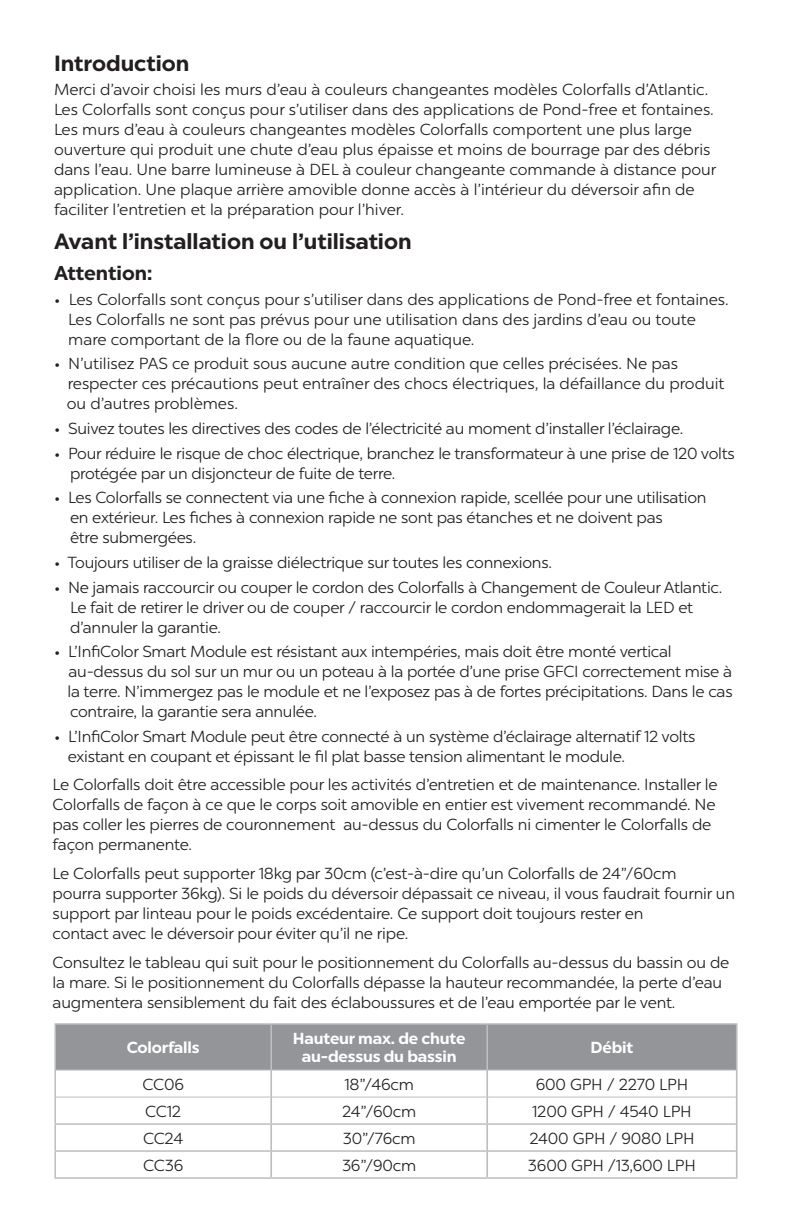
<style>
.page{position:relative;width:792px;height:1224px;background:#fff}
.page>*{position:absolute;margin:0;border:0;box-sizing:border-box;transform-origin:0 0}
.heads{font:700 22px "Chronica Pro";color:#231f20}
.subheads{font:700 20px "Chronica Pro";color:#231f20}
.text{font:16px/20px "Chronica Pro";letter-spacing:-.01em;color:#231f20}
.subheads-2{font:16px/20px "Chronica Pro";color:#231f20}
.t1{font:700 16px "Chronica Pro";letter-spacing:-.01em;color:#fff}
</style>
<div class="page">
<div style="left:56px;top:1025px;width:680px;height:45px;background:#939598"></div>
<svg style="left:56px;top:1096px;width:680px;height:1px"></svg>
<hr style="left:54px;top:1177px;width:217px;height:2px;background:#bcbdc0">
<hr style="left:271px;top:1177px;width:216px;height:2px;background:#bcbdc0">
<hr style="left:487px;top:1177px;width:251px;height:2px;background:#bcbdc0">
<hr style="left:736px;top:1025px;width:2px;height:45px;background:#bcbdc0">
<hr style="left:736px;top:1070px;width:2px;height:27px;background:#bcbdc0">
<hr style="left:736px;top:1097px;width:2px;height:27px;background:#bcbdc0">
<hr style="left:736px;top:1124px;width:2px;height:27px;background:#bcbdc0">
<hr style="left:736px;top:1151px;width:2px;height:26px;background:#bcbdc0">
<hr style="left:56px;top:1070px;width:214px;height:1px;background:#bcbdc0">
<hr style="left:272px;top:1070px;width:214px;height:1px;background:#bcbdc0">
<hr style="left:488px;top:1070px;width:248px;height:1px;background:#bcbdc0">
<hr style="left:56px;top:1097px;width:214px;height:1px;background:#bcbdc0">
<hr style="left:272px;top:1097px;width:214px;height:1px;background:#bcbdc0">
<hr style="left:488px;top:1097px;width:248px;height:1px;background:#bcbdc0">
<hr style="left:54px;top:1023px;width:217px;height:2px;background:#bcbdc0">
<hr style="left:54px;top:1025px;width:2px;height:45px;background:#bcbdc0">
<hr style="left:271px;top:1023px;width:216px;height:2px;background:#bcbdc0">
<hr style="left:487px;top:1023px;width:251px;height:2px;background:#bcbdc0">
<hr style="left:54px;top:1070px;width:2px;height:27px;background:#bcbdc0">
<hr style="left:54px;top:1097px;width:2px;height:26px;background:#bcbdc0">
<hr style="left:54px;top:1123px;width:216px;height:2px;background:#bcbdc0">
<hr style="left:54px;top:1125px;width:2px;height:25px;background:#bcbdc0">
<hr style="left:272px;top:1123px;width:214px;height:2px;background:#bcbdc0">
<hr style="left:488px;top:1123px;width:248px;height:2px;background:#bcbdc0">
<hr style="left:54px;top:1150px;width:216px;height:2px;background:#bcbdc0">
<hr style="left:54px;top:1152px;width:2px;height:25px;background:#bcbdc0">
<hr style="left:272px;top:1150px;width:214px;height:2px;background:#bcbdc0">
<hr style="left:488px;top:1150px;width:248px;height:2px;background:#bcbdc0">
<hr style="left:270px;top:1025px;width:2px;height:45px;background:#bcbdc0">
<hr style="left:486px;top:1025px;width:2px;height:45px;background:#bcbdc0">
<hr style="left:270px;top:1070px;width:2px;height:27px;background:#bcbdc0">
<hr style="left:486px;top:1070px;width:2px;height:27px;background:#bcbdc0">
<hr style="left:270px;top:1097px;width:2px;height:27px;background:#bcbdc0">
<hr style="left:486px;top:1097px;width:2px;height:27px;background:#bcbdc0">
<hr style="left:270px;top:1124px;width:2px;height:27px;background:#bcbdc0">
<hr style="left:486px;top:1124px;width:2px;height:27px;background:#bcbdc0">
<hr style="left:270px;top:1151px;width:2px;height:26px;background:#bcbdc0">
<hr style="left:486px;top:1151px;width:2px;height:26px;background:#bcbdc0">
<p class="heads" style="left:54px;top:49px;width:137px">Introduction</p>
<p class="text" style="left:54px;top:80px;width:664px">Merci d’avoir choisi les murs d’eau à couleurs changeantes modèles Colorfalls d’Atlantic.<br>Les Colorfalls sont conçus pour s’utiliser dans des applications de Pond-free et fontaines.<br>Les murs d’eau à couleurs changeantes modèles Colorfalls comportent une plus large ouverture qui produit une chute d’eau plus épaisse et moins de bourrage par des débris dans l’eau. Une barre lumineuse à DEL à couleur changeante commande à distance pour application. Une plaque arrière amovible donne accès à l’intérieur du déversoir afin de faciliter l’entretien et la préparation pour l’hiver.</p>
<p class="heads" style="left:54px;top:228px;width:359px">Avant l’installation ou l’utilisation</p>
<p class="subheads" style="left:54px;top:260px;width:100px">Attention:</p>
<p class="subheads-2" style="left:68px;top:289px;width:662px;text-indent:-14px">• Les Colorfalls sont conçus pour s’utiliser dans des applications de Pond-free et fontaines.<br>Les Colorfalls ne sont pas prévus pour une utilisation dans des jardins d’eau ou toute mare comportant de la flore ou de la faune aquatique.</p>
<p class="text" style="left:67px;top:354px;width:659px;text-indent:-13px">• N’utilisez PAS ce produit sous aucune autre condition que celles précisées. Ne pas respecter ces précautions peut entraîner des chocs électriques, la défaillance du produit ou d’autres problèmes.</p>
<p class="text" style="left:54px;top:418px;width:631px">• Suivez toutes les directives des codes de l’électricité au moment d’installer l’éclairage.</p>
<p class="text" style="left:70px;top:443px;width:666px;text-indent:-16px">• Pour réduire le risque de choc électrique, branchez le transformateur à une prise de 120 volts protégée par un disjoncteur de fuite de terre.</p>
<p class="text" style="left:70px;top:488px;width:638px;text-indent:-16px">• Les Colorfalls se connectent via une fiche à connexion rapide, scellée pour une utilisation en extérieur. Les fiches à connexion rapide ne sont pas étanches et ne doivent pas<br>être submergées.</p>
<p class="text" style="left:54px;top:552px;width:499px">• Toujours utiliser de la graisse diélectrique sur toutes les connexions.</p>
<p class="text" style="left:70px;top:577px;width:654px;text-indent:-16px">• Ne jamais raccourcir ou couper le cordon des Colorfalls à Changement de Couleur Atlantic.<br>Le fait de retirer le driver ou de couper / raccourcir le cordon endommagerait la LED et d’annuler la garantie.</p>
<p class="text" style="left:68px;top:642px;width:667px;text-indent:-14px">• L’InfiColor Smart Module est résistant aux intempéries, mais doit être monté vertical au-dessus du sol sur un mur ou un poteau à la portée d’une prise GFCI correctement mise à la terre. N’immergez pas le module et ne l’exposez pas à de fortes précipitations. Dans le cas contraire, la garantie sera annulée.</p>
<p class="text" style="left:68px;top:726px;width:629px;text-indent:-14px">• L’InfiColor Smart Module peut être connecté à un système d’éclairage alternatif 12 volts existant en coupant et épissant le fil plat basse tension alimentant le module.</p>
<p class="text" style="left:53px;top:775px;width:667px">Le Colorfalls doit être accessible pour les activités d’entretien et de maintenance. Installer le Colorfalls de façon à ce que le corps soit amovible en entier est vivement recommandé. Ne pas coller les pierres de couronnement au-dessus du Colorfalls ni cimenter le Colorfalls de façon permanente.</p>
<p class="text" style="left:53px;top:864px;width:684px">Le Colorfalls peut supporter 18kg par 30cm (c’est-à-dire qu’un Colorfalls de 24”/60cm<br>pourra supporter 36kg). Si le poids du déversoir dépassait ce niveau, il vous faudrait fournir un support par linteau pour le poids excédentaire. Ce support doit toujours rester en<br>contact avec le déversoir pour éviter qu’il ne ripe.</p>
<p class="text" style="left:53px;top:953px;width:678px">Consultez le tableau qui suit pour le positionnement du Colorfalls au-dessus du bassin ou de la mare. Si le positionnement du Colorfalls dépasse la hauteur recommandée, la perte d’eau augmentera sensiblement du fait des éclaboussures et de l’eau emportée par le vent.</p>
<p class="t1" style="left:127px;top:1037px;width:74px">Colorfalls</p>
<p class="t1" style="left:293px;top:1028px;width:174px">Hauteur max. de chute</p>
<p class="t1" style="left:302px;top:1046px;width:156px">au-dessus du bassin</p>
<p class="t1" style="left:591px;top:1037px;width:44px">Débit</p>
<p class="text" style="left:142px;top:1074px;width:43px">CC06</p>
<p class="text" style="left:344px;top:1074px;width:71px">18”/46cm</p>
<p class="text" style="left:536px;top:1074px;width:154px">600 GPH / 2270 LPH</p>
<p class="text" style="left:145px;top:1101px;width:37px">CC12</p>
<p class="text" style="left:342px;top:1101px;width:76px">24”/60cm</p>
<p class="text" style="left:532px;top:1101px;width:161px">1200 GPH / 4540 LPH</p>
<p class="text" style="left:143px;top:1128px;width:42px">CC24</p>
<p class="text" style="left:343px;top:1128px;width:74px">30”/76cm</p>
<p class="text" style="left:529px;top:1128px;width:167px">2400 GPH / 9080 LPH</p>
<p class="text" style="left:143px;top:1155px;width:42px">CC36</p>
<p class="text" style="left:342px;top:1155px;width:76px">36”/90cm</p>
<p class="text" style="left:528px;top:1155px;width:169px">3600 GPH /13,600 LPH</p>
</div>
